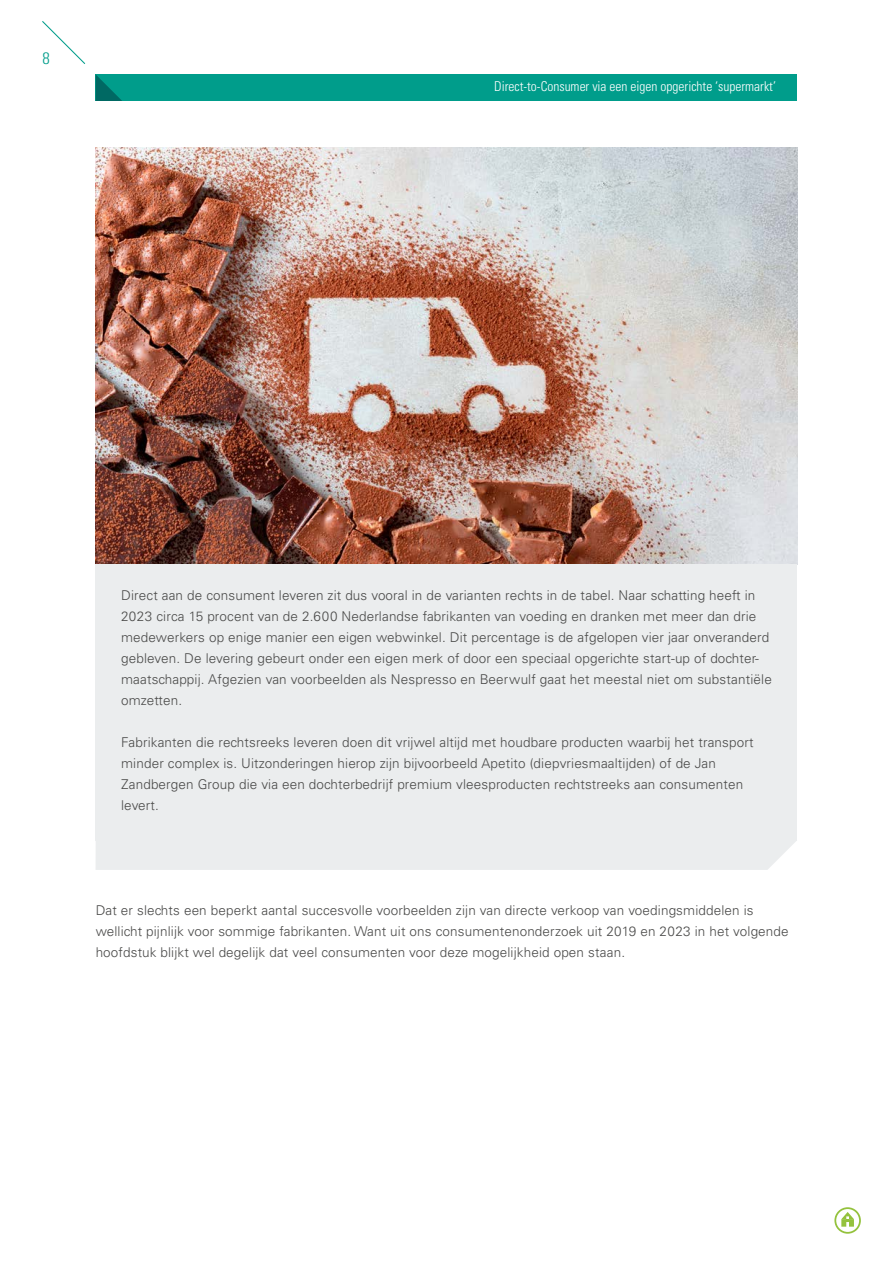
<style>
.page{position:relative;width:893px;height:1263px;background:#fff}
.page>*{position:absolute;margin:0;border:0;box-sizing:border-box;transform-origin:0 0}
.t1{font:300 condensed 16.5px "Univers LT Std";color:#009d8b}
.t2{font:300 13.5px/21px "Univers LT Std";letter-spacing:.01em;color:#4a4a49}
.t3{font:300 condensed 13.5px "Univers LT Std";color:#fff}
</style>
<div class="page">
<div style="left:96px;top:74px;width:701px;height:27px;background:#009d8b"></div>
<svg style="left:96px;top:75px;width:26px;height:26px"></svg>
<svg style="left:42px;top:21px;width:44px;height:43px"></svg>
<img style="left:96px;top:148px;width:701px;height:416px">
<svg style="left:841px;top:1212px;width:13px;height:15px"></svg>
<div style="left:834px;top:1207px;width:27px;height:27px;border:2px solid #94c23d;border-radius:50%"></div>
<div style="left:96px;top:565px;width:701px;height:276px;background:#ebedee"></div>
<div style="left:96px;top:841px;width:700px;height:29px;background:#ebedee"></div>
<p class="t1" style="left:42px;top:48px;width:9px">8</p>
<p class="t3" style="left:494px;top:78px;width:283px">Direct-to-Consumer via een eigen opgerichte ‘supermarkt’</p>
<p class="t2" style="left:121px;top:585px;width:652px">Direct aan de consument leveren zit dus vooral in de varianten rechts in de tabel. Naar schatting heeft in 2023 circa 15 procent van de 2.600 Nederlandse fabrikanten van voeding en dranken met meer dan drie medewerkers op enige manier een eigen webwinkel. Dit percentage is de afgelopen vier jaar onveranderd gebleven. De levering gebeurt onder een eigen merk of door een speciaal opgerichte start-up of dochter&shy;maatschappij. Afgezien van voorbeelden als Nespresso en Beerwulf gaat het meestal niet om substantiële omzetten.</p>
<p class="t2" style="left:121px;top:732px;width:634px">Fabrikanten die rechtsreeks leveren doen dit vrijwel altijd met houdbare producten waarbij het transport minder complex is. Uitzonderingen hierop zijn bijvoorbeeld Apetito (diepvriesmaaltijden) of de Jan Zandbergen Group die via een dochterbedrijf premium vleesproducten rechtstreeks aan consumenten levert.</p>
<p class="t2" style="left:96px;top:900px;width:695px">Dat er slechts een beperkt aantal succesvolle voorbeelden zijn van directe verkoop van voedingsmiddelen is wellicht pijnlijk voor sommige fabrikanten. Want uit ons consumentenonderzoek uit 2019 en 2023 in het volgende hoofdstuk blijkt wel degelijk dat veel consumenten voor deze mogelijkheid open staan.</p>
</div>
